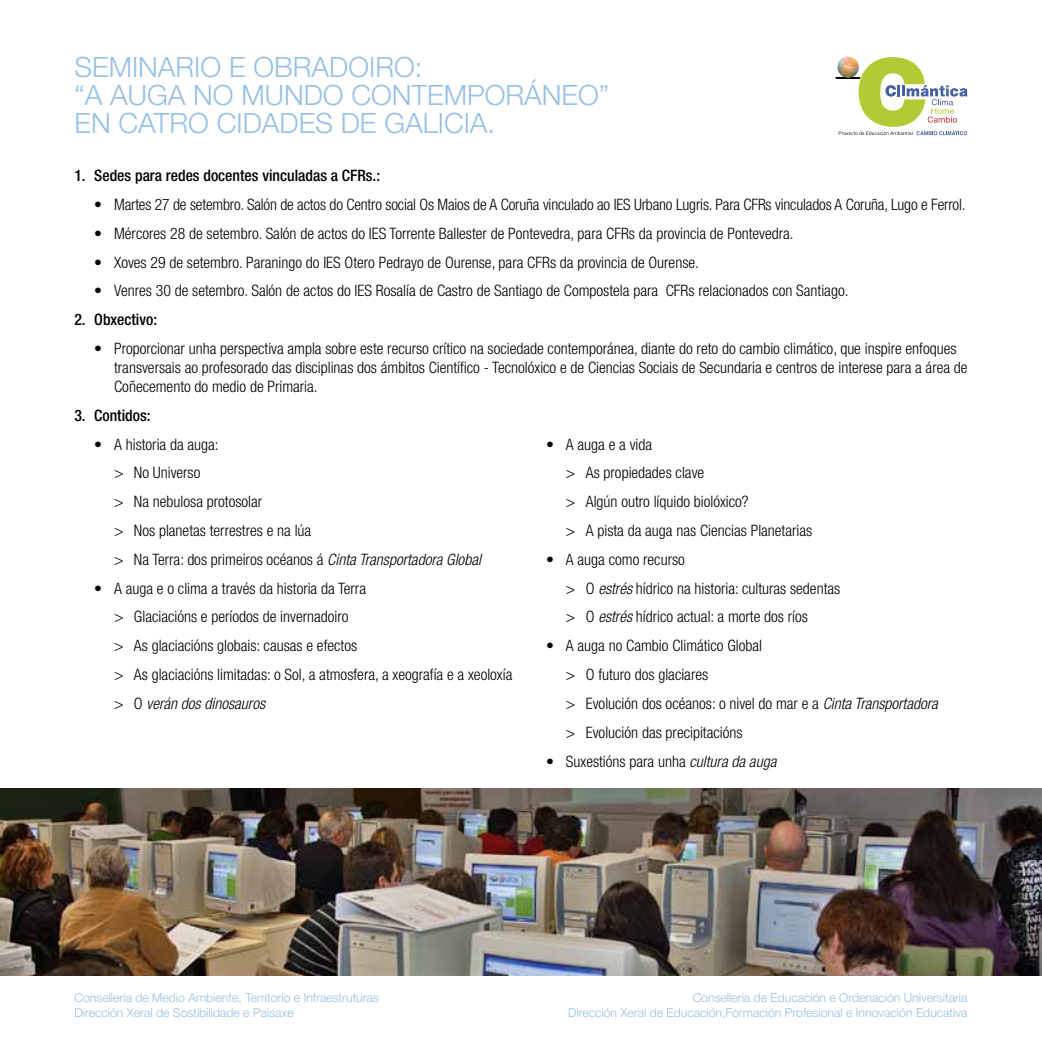
<style>
.page{position:relative;width:1042px;height:1042px;background:#fff}
.page>*{position:absolute;margin:0;border:0;box-sizing:border-box;transform-origin:0 0}
.t1{font:300 28px/28px "Helvetica Neue";color:#96c0e6}
.t2{font:300 condensed 15.75px/28.9px "Helvetica Neue";color:#000}
.t3{font:500 condensed 15.75px "Helvetica Neue";color:#000}
.t4{font:300 12.25px/14.7px "Helvetica Neue";color:#96c0e6}
.s1{font-style:italic}
</style>
<div class="page">
<hr style="left:835px;top:77px;width:25px;height:2px;background:#000;border-radius:50%">
<svg style="left:838px;top:57px;width:129px;height:78px"></svg>
<img style="left:0;top:789px;width:1042px;height:187px">
<h1 class="t1" style="left:74px;top:53px;width:536px">SEMINARIO E OBRADOIRO:<br>“A AUGA NO MUNDO CONTEMPORÁNEO”<br>EN CATRO CIDADES DE GALICIA.</h1>
<p class="t3" style="left:74px;top:166px;width:307px">1. Sedes para redes docentes vinculadas a CFRs.:</p>
<p class="t2" style="left:94px;top:190px;width:873px">• Martes 27 de setembro. Salón de actos do Centro social Os Maios de A Coruña vinculado ao IES Urbano Lugris. Para CFRs vinculados A Coruña, Lugo e Ferrol.</p>
<p class="t2" style="left:94px;top:219px;width:701px">• Mércores 28 de setembro. Salón de actos do IES Torrente Ballester de Pontevedra, para CFRs da provincia de Pontevedra.</p>
<p class="t2" style="left:94px;top:247px;width:606px">• Xoves 29 de setembro. Paraningo do IES Otero Pedrayo de Ourense, para CFRs da provincia de Ourense.</p>
<p class="t2" style="left:94px;top:276px;width:756px">• Venres 30 de setembro. Salón de actos do IES Rosalía de Castro de Santiago de Compostela para CFRs relacionados con Santiago.</p>
<p class="t3" style="left:74px;top:310px;width:84px">2. Obxectivo:</p>
<p class="t2" style="left:114px;top:339px;width:855px;line-height:18.9px;text-indent:-20px">• Proporcionar unha perspectiva ampla sobre este recurso crítico na sociedade contemporánea, diante do reto do cambio climático, que inspire enfoques transversais ao profesorado das disciplinas dos ámbitos Científico - Tecnolóxico e de Ciencias Sociais de Secundaria e centros de interese para a área de<br>Coñecemento do medio de Primaria.</p>
<p class="t3" style="left:74px;top:406px;width:78px">3. Contidos:</p>
<p class="t2" style="left:114px;top:429px;width:368px;text-indent:-20px">• A historia da auga:<br>&gt; No Universo<br>&gt; Na nebulosa protosolar<br>&gt; Nos planetas terrestres e na lúa<br>&gt; Na Terra: dos primeiros océanos á <span class="s1">Cinta Transportadora Global</span></p>
<p class="t2" style="left:114px;top:573px;width:400px;text-indent:-20px">• A auga e o clima a través da historia da Terra<br>&gt; Glaciacións e períodos de invernadoiro<br>&gt; As glaciacións globais: causas e efectos<br>&gt; As glaciacións limitadas: o Sol, a atmosfera, a xeografía e a xeoloxía &gt; O <span class="s1">verán dos dinosauros</span></p>
<p class="t2" style="left:566px;top:429px;width:248px;text-indent:-20px">• A auga e a vida<br>&gt; As propiedades clave<br>&gt; Algún outro líquido biolóxico?<br>&gt; A pista da auga nas Ciencias Planetarias</p>
<p class="t2" style="left:566px;top:545px;width:276px;text-indent:-20px">• A auga como recurso<br>&gt; O <span class="s1">estrés</span> hídrico na historia: culturas sedentas &gt; O <span class="s1">estrés</span> hídrico actual: a morte dos ríos</p>
<p class="t2" style="left:566px;top:631px;width:373px;text-indent:-20px">• A auga no Cambio Climático Global<br>&gt; O futuro dos glaciares<br>&gt; Evolución dos océanos: o nivel do mar e a <span class="s1">Cinta Transportadora </span>&gt; Evolución das precipitacións</p>
<p class="t2" style="left:546px;top:746px;width:232px">• Suxestións para unha <span class="s1">cultura da auga</span></p>
<p class="t4" style="left:74px;top:990px;width:306px">Consellería de Medio Ambiente, Territorio e Infraestruturas<br>Dirección Xeral de Sostibilidade e Paisaxe</p>
<p class="t4" style="left:568px;top:990px;width:401px;text-align:right">Conselleria de Educación e Ordenación Universitaria<br>Dirección Xeral de Educación,Formación Profesional e Innovación Educativa</p>
</div>
